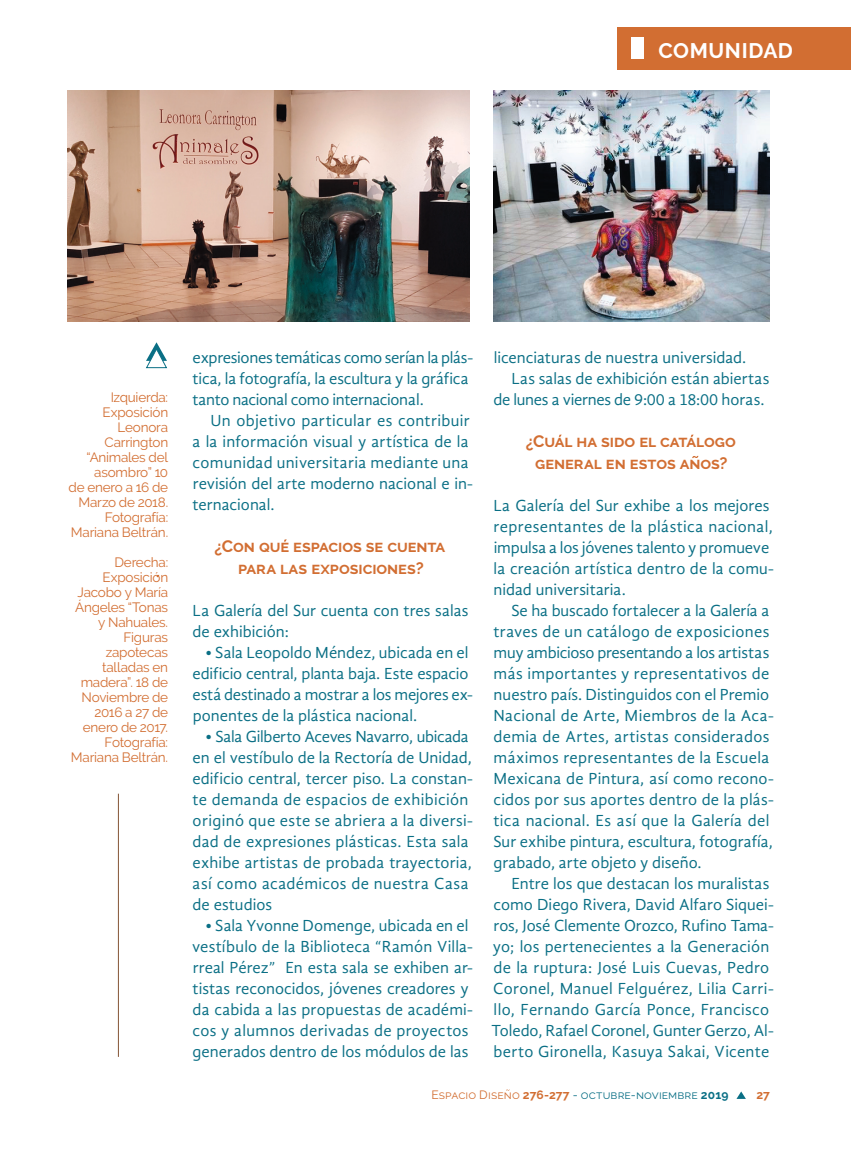
<style>
.page{position:relative;width:851px;height:1149px;background:#fff}
.page>*{position:absolute;margin:0;border:0;box-sizing:border-box;transform-origin:0 0}
.t1{font:700 21px "Raleway";letter-spacing:.03em;color:#fff}
.t2{font:16.5px/21px "Gandhi Sans";letter-spacing:.005em;color:#0a6f85}
.t3{font:16.5px/21px "Gandhi Sans";letter-spacing:-.015em;color:#0a6f85}
.t4{font:700 16.5px/21px "Raleway";letter-spacing:-.005em;color:#d26e32;text-align:center}
.t5{font:13.5px/15px "Raleway";letter-spacing:-.015em;color:#d26e32;text-align:right}
.t6{font:12px "Raleway";letter-spacing:.01em;color:#0a6f85}
.t7{font:700 12px "Raleway";color:#d26e32}
.s1{color:#d26e32}
.s2{font-weight:700;color:#d26e32}
.s3{font-weight:700}
</style>
<div class="page">
<svg style="left:737px;top:1091px;width:8px;height:7px"></svg>
<svg style="left:146px;top:342px;width:21px;height:26px"></svg>
<img style="left:68px;top:90px;width:401px;height:231px">
<img style="left:493px;top:90px;width:276px;height:231px">
<hr style="left:118px;top:793px;width:1px;height:263px;background:#845435">
<svg style="left:692px;top:456px;width:6px;height:2px"></svg>
<div style="left:617px;top:27px;width:233px;height:42px;background:#d26e32"></div>
<div style="left:631px;top:38px;width:12px;height:21px;background:#fff"></div>
<p class="t1" style="left:658px;top:38px;width:136px">COMUNIDAD</p>
<p class="t5" style="left:68px;top:389px;width:101px">Izquierda:<br>Exposición<br>Leonora<br>Carrington “Animales del asombro” 10<br>de enero a 16 de<br>Marzo de 2018.<br>Fotografía:<br>Mariana Beltrán.</p>
<p class="t5" style="left:71px;top:554px;width:99px">Derecha:<br>Exposición<br>Jacobo y María<br>Ángeles “Tonas y Nahuales.<br>Figuras zapotecas talladas en madera”. 18 de<br>Noviembre de<br>2016 a 27 de enero de 2017.<br>Fotografía:<br>Mariana Beltrán.</p>
<p class="t3" style="left:192px;top:347px;width:282px">expresiones temáticas como serían la plás&shy;tica, la fotografía, la escultura y la gráfica tanto nacional como internacional.</p>
<p class="t2" style="left:192px;top:410px;width:282px;text-indent:18px">Un objetivo particular es contribuir a la información visual y artística de la comunidad universitaria mediante una revisión del arte moderno nacional e in&shy;ternacional.</p>
<p class="t4" style="left:214px;top:536px;width:232px">¿Con que espacios se cuenta para las exposiciones?</p>
<p class="t2" style="left:192px;top:599px;width:277px">La Galería del Sur cuenta con tres salas de exhibición:</p>
<p class="t2" style="left:193px;top:641px;width:282px;text-indent:13px">• Sala Leopoldo Méndez, ubicada en el edificio central, planta baja. Este espacio está destinado a mostrar a los mejores ex&shy;ponentes de la plástica nacional.</p>
<p class="t2" style="left:192px;top:725px;width:282px;text-indent:13px">• Sala Gilberto Aceves Navarro, ubicada en el vestíbulo de la Rectoría de Unidad, edificio central, tercer piso. La constan&shy;te demanda de espacios de exhibición originó que este se abriera a la diversi&shy;dad de expresiones plásticas. Esta sala exhibe artistas de probada trayectoria, así como académicos de nuestra Casa de estudios</p>
<p class="t2" style="left:192px;top:914px;width:282px;text-align:center">• Sala Yvonne Domenge, ubicada en el vestíbulo de la Biblioteca “Ramón Villa&shy;rreal Pérez” En esta sala se exhiben ar&shy;tistas reconocidos, jóvenes creadores y da cabida a las propuestas de académi&shy;cos y alumnos derivadas de proyectos generados dentro de los módulos de las</p>
<p class="t2" style="left:493px;top:347px;width:254px">licenciaturas de nuestra universidad.</p>
<p class="t2" style="left:511px;top:368px;width:259px">Las salas de exhibición están abiertas</p>
<p class="t3" style="left:493px;top:389px;width:272px">de lunes a viernes de 9:00 a 18:00 horas.</p>
<p class="t4" style="left:525px;top:431px;width:211px">¿Cual ha sido el catalogo general en estos anos?</p>
<p class="t2" style="left:493px;top:494px;width:282px">La Galería del Sur exhibe a los mejores representantes de la plástica nacional, impulsa a los jóvenes talento y promueve la creación artística dentro de la comu&shy;nidad universitaria.</p>
<p class="t2" style="left:493px;top:599px;width:282px;text-indent:18px">Se ha buscado fortalecer a la Galería a traves de un catálogo de exposiciones muy ambicioso presentando a los artistas más importantes y representativos de nuestro país. Distinguidos con el Premio Nacional de Arte, Miembros de la Aca&shy;demia de Artes, artistas considerados máximos representantes de la Escuela Mexicana de Pintura, así como recono&shy;cidos por sus aportes dentro de la plás&shy;tica nacional. Es así que la Galería del Sur exhibe pintura, escultura, fotografía, grabado, arte objeto y diseño.</p>
<p class="t2" style="left:491px;top:872px;width:284px;text-indent:20px">Entre los que destacan los muralistas como Diego Rivera, David Alfaro Siquei&shy;ros, José Clemente Orozco, Rufino Tama&shy;yo; los pertenecientes a la Generación de la ruptura: José Luis Cuevas, Pedro Coronel, Manuel Felguérez, Lilia Carri&shy;llo, Fernando García Ponce, Francisco Toledo, Rafael Coronel, Gunter Gerzo, Al&shy;berto Gironella, Kasuya Sakai, Vicente</p>
<p class="t6" style="left:431px;top:1087px;width:298px"><span class="s1">Espacio Diseno</span> <span class="s2">276-277</span> - octubre-noviembre <span class="s3">2019</span></p>
<p class="t7" style="left:756px;top:1087px;width:15px">27</p>
</div>
